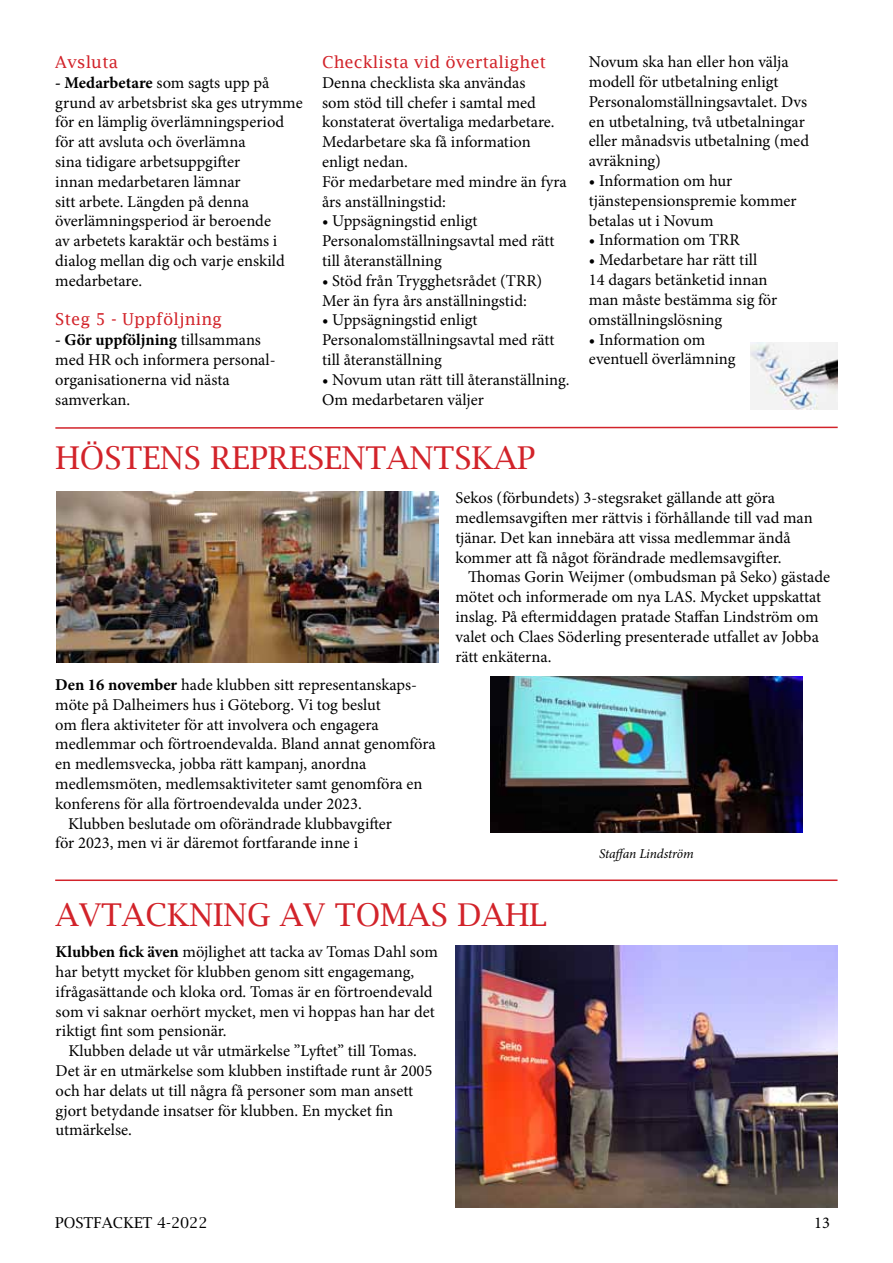
<style>
.page{position:relative;width:893px;height:1263px;background:#fff}
.page>*{position:absolute;margin:0;border:0;box-sizing:border-box;transform-origin:0 0}
.t1{font:31.5px "Lucida Bright";color:#d2232a}
.t2{font:16.5px/19.8px "Minion Pro";color:#000}
.t3{font:16.5px "Lucida Fax";color:#d2232a}
.t4{font:15px "Lucida Bright";color:#000}
.t5{font:italic 13.5px "Minion Pro";letter-spacing:-.01em;color:#000}
.s1{font-weight:700}
</style>
<div class="page">
<img style="left:490px;top:676px;width:313px;height:157px">
<img style="left:455px;top:945px;width:382px;height:263px">
<img style="left:56px;top:491px;width:383px;height:172px">
<svg style="left:55px;top:426px;width:783px;height:3px"></svg>
<img style="left:750px;top:342px;width:88px;height:67px">
<hr style="left:55px;top:879px;width:782px;height:2px;background:#d2232a">
<p class="t3" style="left:55px;top:52px;width:64px">Avsluta</p>
<p class="t2" style="left:55px;top:73px;width:249px"><span class="s1">- Medarbetare</span> som sagts upp på grund av arbetsbrist ska ges utrymme för en lämplig överlämningsperiod för att avsluta och överlämna<br>sina tidigare arbetsuppgifter<br>innan medarbetaren lämnar<br>sitt arbete. Längden på denna överlämningsperiod är beroende<br>av arbetets karaktär och bestäms i dialog mellan dig och varje enskild medarbetare.</p>
<p class="t3" style="left:55px;top:310px;width:168px">Steg 5 - Uppföljning</p>
<p class="t2" style="left:55px;top:330px;width:222px"><span class="s1">- Gör uppföljning</span> tillsammans med HR och informera personal&shy;organisationerna vid nästa samverkan.</p>
<p class="t3" style="left:322px;top:52px;width:226px">Checklista vid övertalighet</p>
<p class="t2" style="left:322px;top:73px;width:246px">Denna checklista ska användas<br>som stöd till chefer i samtal med konstaterat övertaliga medarbetare.<br>Medarbetare ska få information enligt nedan.<br>För medarbetare med mindre än fyra års anställningstid:</p>
<p class="t2" style="left:322px;top:211px;width:234px">• Uppsägningstid enligt<br>Personalomställningsavtal med rätt till återanställning</p>
<p class="t2" style="left:322px;top:271px;width:222px">• Stöd från Trygghetsrådet (TRR)<br>Mer än fyra års anställningstid:</p>
<p class="t2" style="left:322px;top:310px;width:234px">• Uppsägningstid enligt<br>Personalomställningsavtal med rätt till återanställning</p>
<p class="t2" style="left:322px;top:370px;width:249px">• Novum utan rätt till återanställning.<br>Om medarbetaren väljer</p>
<h1 class="t1" style="left:56px;top:439px;width:481px">HÖSTENS REPRESENTANTSKAP</h1>
<p class="t2" style="left:589px;top:52px;width:222px">Novum ska han eller hon välja modell för utbetalning enligt<br>Personalomställningsavtalet. Dvs en utbetalning, två utbetalningar eller månadsvis utbetalning (med avräkning)</p>
<p class="t2" style="left:589px;top:171px;width:209px">• Information om hur tjänstepensionspremie kommer betalas ut i Novum</p>
<p class="t2" style="left:589px;top:230px;width:152px">• Information om TRR</p>
<p class="t2" style="left:589px;top:250px;width:190px">• Medarbetare har rätt till<br>14 dagars betänketid innan man måste bestämma sig för omställningslösning</p>
<p class="t2" style="left:589px;top:329px;width:148px">• Information om eventuell överlämning</p>
<p class="t2" style="left:55px;top:675px;width:363px"><span class="s1">Den 16 november</span> hade klubben sitt representanskaps-</p>
<p class="t2" style="left:55px;top:695px;width:327px">möte på Dalheimers hus i Göteborg. Vi tog beslut</p>
<p class="t2" style="left:55px;top:714px;width:325px">om flera aktiviteter för att involvera och engagera</p>
<p class="t2" style="left:55px;top:734px;width:382px">medlemmar och förtroendevalda. Bland annat genomföra</p>
<p class="t2" style="left:55px;top:754px;width:312px">en medlemsvecka, jobba rätt kampanj, anordna</p>
<p class="t2" style="left:55px;top:774px;width:369px">medlemsmöten, medlemsaktiviteter samt genomföra en</p>
<p class="t2" style="left:55px;top:794px;width:308px">konferens för alla förtroendevalda under 2023.</p>
<p class="t2" style="left:68px;top:813px;width:326px">Klubben beslutade om oförändrade klubbavgifter</p>
<p class="t2" style="left:55px;top:833px;width:304px">för 2023, men vi är däremot fortfarande inne i</p>
<p class="t2" style="left:455px;top:488px;width:359px">Sekos (förbundets) 3-stegsraket gällande att göra medlemsavgiften mer rättvis i förhållande till vad man tjänar. Det kan innebära att vissa medlemmar ändå kommer att få något förändrade medlemsavgifter.</p>
<p class="t2" style="left:455px;top:567px;width:376px;text-indent:13px">Thomas Gorin Weijmer (ombudsman på Seko) gästade mötet och informerade om nya LAS. Mycket uppskattat inslag. På eftermiddagen pratade Staffan Lindström om valet och Claes Söderling presenterade utfallet av Jobba rätt enkäterna.</p>
<p class="t5" style="left:599px;top:844px;width:96px">Staffan Lindström</p>
<h1 class="t1" style="left:56px;top:897px;width:493px">AVTACKNING AV TOMAS DAHL</h1>
<p class="t2" style="left:56px;top:942px;width:384px"><span class="s1">Klubben fick även</span> möjlighet att tacka av Tomas Dahl som har betytt mycket för klubben genom sitt engagemang, ifrågasättande och kloka ord. Tomas är en förtroendevald som vi saknar oerhört mycket, men vi hoppas han har det riktigt fint som pensionär.</p>
<p class="t2" style="left:56px;top:1041px;width:378px;text-indent:13px">Klubben delade ut vår utmärkelse ”Lyftet” till Tomas.<br>Det är en utmärkelse som klubben instiftade runt år 2005 och har delats ut till några få personer som man ansett gjort betydande insatser för klubben. En mycket fin utmärkelse.</p>
<p class="t4" style="left:55px;top:1214px;width:154px">POSTFACKET 4-2022</p>
<p class="t2" style="left:814px;top:1213px;width:17px">13</p>
</div>
